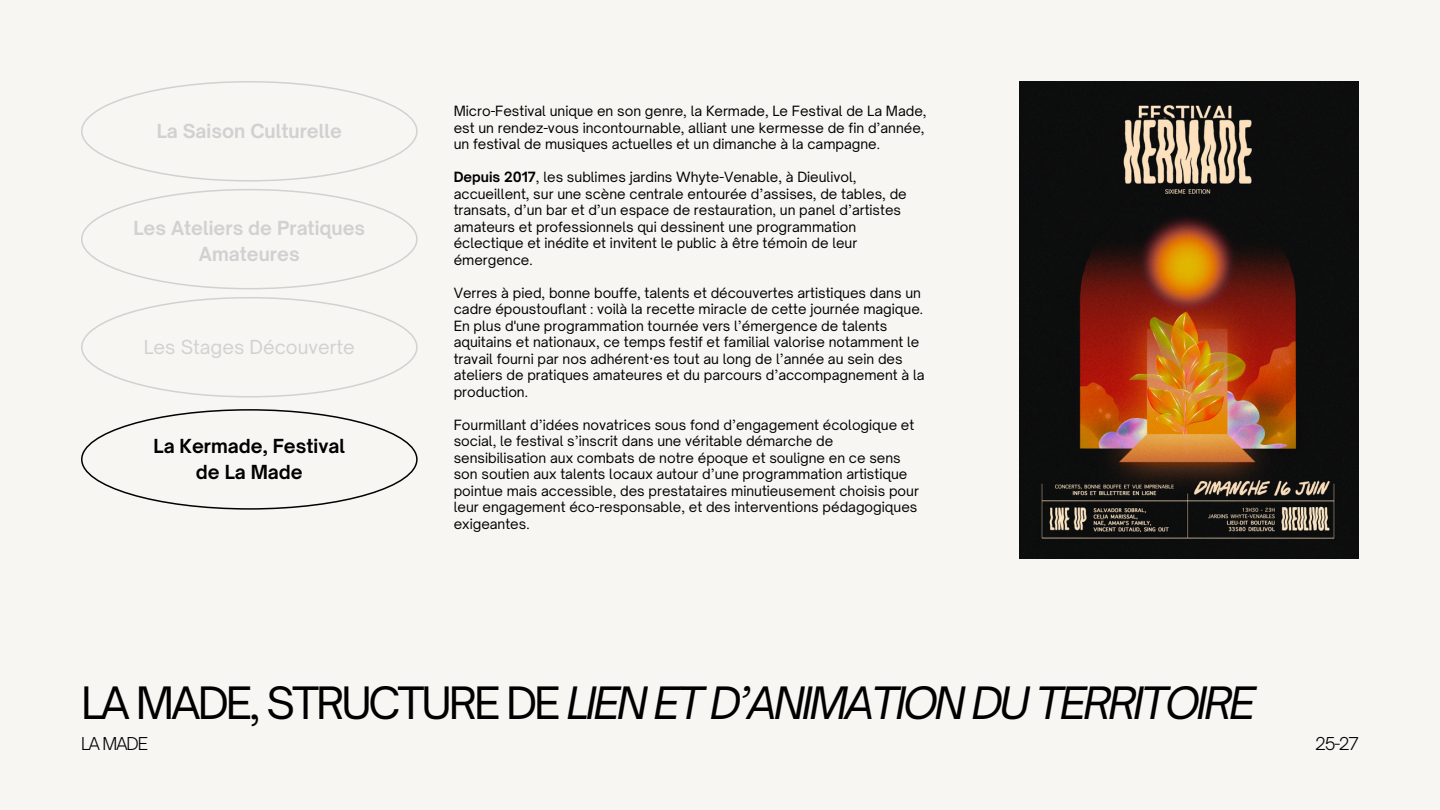
<style>
.page{position:relative;width:1440px;height:810px;background:#f8f6f2}
.page>*{position:absolute;margin:0;border:0;box-sizing:border-box;transform-origin:0 0}
.t1{font:italic 42.7px "Open Sauce One";letter-spacing:-.07em;color:#000}
.t2{font:700 18.5px/25.5px "Open Sauce One";color:#d1d1d1;text-align:center}
.t3{font:700 18.5px/25.5px "Open Sauce One";color:#000;text-align:center}
.t4{font:18.5px "Open Sauce One";color:#d1d1d1}
.t5{font:300 17px "Open Sauce One";letter-spacing:-.07em;color:#000}
.t6{font:13.5px/16.5px "Open Sauce One";color:#000}
.s1{font-weight:700}
.s2{font-style:normal}
</style>
<div class="page">
<svg style="left:81px;top:81px;width:337px;height:101px"></svg>
<svg style="left:81px;top:189px;width:337px;height:100px"></svg>
<svg style="left:81px;top:297px;width:337px;height:100px"></svg>
<svg style="left:81px;top:409px;width:337px;height:101px"></svg>
<img style="left:1020px;top:81px;width:339px;height:478px">
<p class="t2" style="left:157px;top:118px;width:187px">La Saison Culturelle</p>
<p class="t2" style="left:133px;top:215px;width:233px">Les Ateliers de Pratiques<br>Amateures</p>
<p class="t4" style="left:144px;top:335px;width:213px">Les Stages Découverte</p>
<h1 class="t3" style="left:154px;top:434px;width:193px">La Kermade, Festival de La Made</h1>
<h3 class="t6" style="left:454px;top:103px;width:474px">Micro-Festival unique en son genre, la Kermade, Le Festival de La Made, est un rendez-vous incontournable, alliant une kermesse de fin d’année, un festival de musiques actuelles et un dimanche à la campagne.</h3>
<h3 class="t6" style="left:454px;top:169px;width:455px"><span class="s1">Depuis 2017</span>, les sublimes jardins Whyte-Venable, à Dieulivol, accueillent, sur une scène centrale entourée d’assises, de tables, de transats, d’un bar et d’un espace de restauration, un panel d’artistes amateurs et professionnels qui dessinent une programmation éclectique et inédite et invitent le public à être témoin de leur émergence.</h3>
<h4 class="t6" style="left:454px;top:284px;width:471px">Verres à pied, bonne bouffe, talents et découvertes artistiques dans un cadre époustouflant : voilà la recette miracle de cette journée magique.</h4>
<h3 class="t6" style="left:454px;top:317px;width:472px">En plus d'une programmation tournée vers l’émergence de talents aquitains et nationaux, ce temps festif et familial valorise notamment le travail fourni par nos adhérent·es tout au long de l’année au sein des ateliers de pratiques amateures et du parcours d’accompagnement à la production.</h3>
<p class="t6" style="left:454px;top:416px;width:467px">Fourmillant d’idées novatrices sous fond d’engagement écologique et social, le festival s’inscrit dans une véritable démarche de sensibilisation aux combats de notre époque et souligne en ce sens son soutien aux talents locaux autour d’une programmation artistique pointue mais accessible, des prestataires minutieusement choisis pour leur engagement éco-responsable, et des interventions pédagogiques exigeantes.</p>
<h2 class="t1" style="left:81px;top:677px;width:1176px"><span class="s2">LA MADE, STRUCTURE DE</span> LIEN ET D’ANIMATION DU TERRITOIRE</h2>
<p class="t5" style="left:81px;top:733px;width:69px">LA MADE</p>
<p class="t5" style="left:1315px;top:733px;width:45px">25-27</p>
</div>
